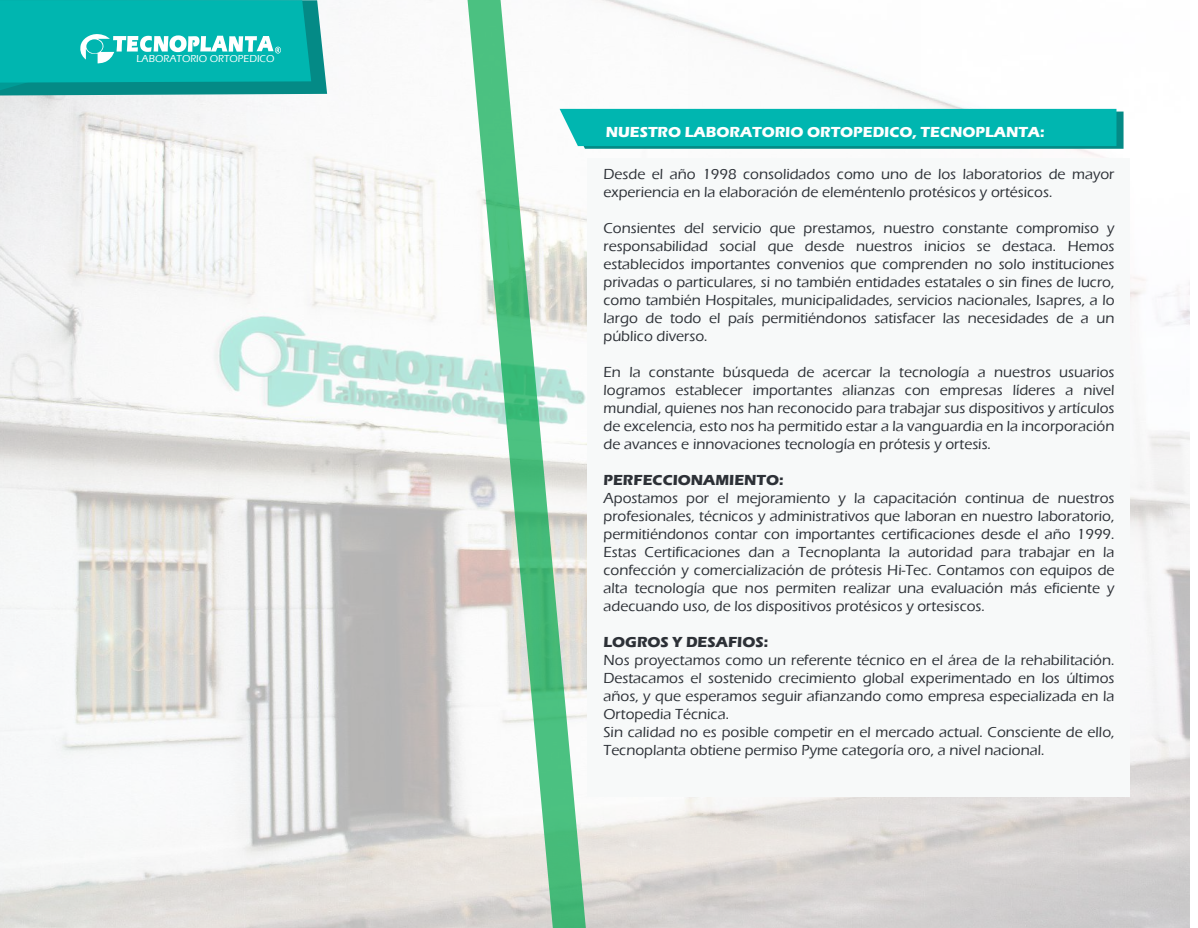
<style>
.page{position:relative;width:1198px;height:928px;background:#fff}
.page>*{position:absolute;margin:0;border:0;box-sizing:border-box;transform-origin:0 0}
.t1{font:500 15px/18px "Eras ITC";color:#2d3137;text-align:justify}
.t2{font:700 15px "Eras ITC";color:#fff}
.t3{font:700 15px "Eras ITC";color:#2d3137}
.t4{font:500 10.35px "Eras ITC";color:#fff}
</style>
<div class="page">
<img style="left:0;top:0;width:1188px;height:928px">
<div style="left:587px;top:158px;width:542px;height:639px;background:#f7f9f9"></div>
<svg style="left:587px;top:109px;width:536px;height:40px"></svg>
<svg style="left:466px;top:0;width:121px;height:928px"></svg>
<svg style="left:0;top:0;width:327px;height:95px"></svg>
<p class="t4" style="left:136px;top:52px;width:139px">LABORATORIO ORTOPEDICO</p>
<p class="t2" style="left:605px;top:123px;width:440px">NUESTRO LABORATORIO ORTOPEDICO, TECNOPLANTA:</p>
<p class="t1" style="left:603px;top:165px;width:512px">Desde el año 1998 consolidados como uno de los laboratorios de mayor experiencia en la elaboración de eleméntenlo protésicos y ortésicos.</p>
<p class="t1" style="left:603px;top:219px;width:512px">Consientes del servicio que prestamos, nuestro constante compromiso y responsabilidad social que desde nuestros inicios se destaca. Hemos establecidos importantes convenios que comprenden no solo instituciones privadas o particulares, si no también entidades estatales o sin fines de lucro, como también Hospitales, municipalidades, servicios nacionales, Isapres, a lo largo de todo el país permitiéndonos satisfacer las necesidades de a un público diverso.</p>
<p class="t1" style="left:603px;top:363px;width:512px">En la constante búsqueda de acercar la tecnología a nuestros usuarios logramos establecer importantes alianzas con empresas líderes a nivel mundial, quienes nos han reconocido para trabajar sus dispositivos y artículos de excelencia, esto nos ha permitido estar a la vanguardia en la incorporación de avances e innovaciones tecnología en prótesis y ortesis.</p>
<p class="t3" style="left:603px;top:471px;width:181px">PERFECCIONAMIENTO:</p>
<p class="t1" style="left:603px;top:489px;width:512px">Apostamos por el mejoramiento y la capacitación continua de nuestros profesionales, técnicos y administrativos que laboran en nuestro laboratorio, permitiéndonos contar con importantes certificaciones desde el año 1999.<br>Estas Certificaciones dan a Tecnoplanta la autoridad para trabajar en la confección y comercialización de prótesis Hi-Tec. Contamos con equipos de alta tecnología que nos permiten realizar una evaluación más eficiente y adecuando uso, de los dispositivos protésicos y ortesiscos.</p>
<p class="t3" style="left:603px;top:633px;width:166px">LOGROS Y DESAFIOS:</p>
<p class="t1" style="left:603px;top:651px;width:512px;text-align:left">Nos proyectamos como un referente técnico en el área de la rehabilitación.<br>Destacamos el sostenido crecimiento global experimentado en los últimos años, y que esperamos seguir afianzando como empresa especializada en la Ortopedia Técnica.<br>Sin calidad no es posible competir en el mercado actual. Consciente de ello, Tecnoplanta obtiene permiso Pyme categoría oro, a nivel nacional.</p>
</div>
